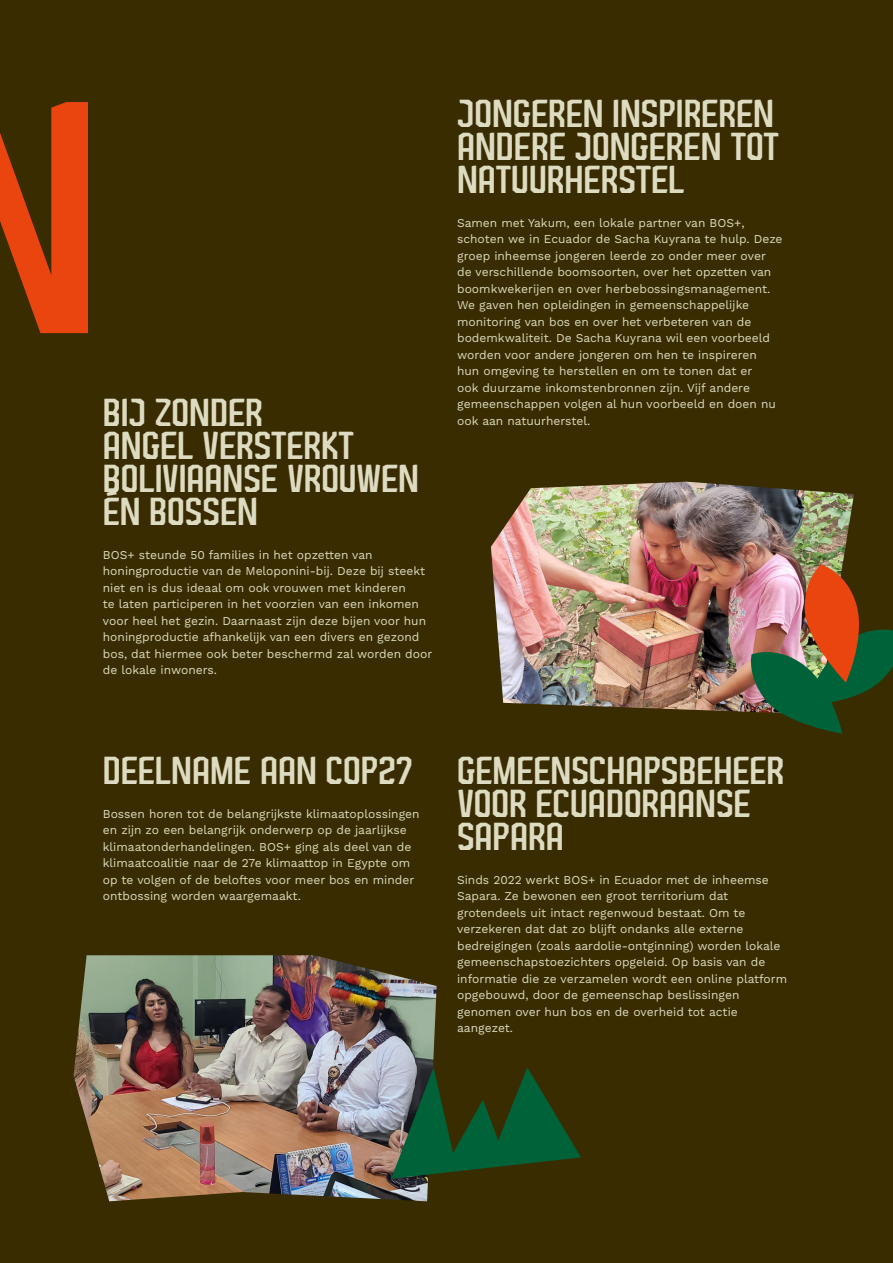
<style>
.page{position:relative;width:893px;height:1263px;background:#392c00}
.page>*{position:absolute;margin:0;border:0;box-sizing:border-box;transform-origin:0 0}
.t1{font:330px "DR Incido Bold";color:#eb450f}
.t2{font:39px/33px "DR Incido Bold";letter-spacing:-.005em;color:#dddbc2}
.t3{font:12px/16.5px "Work Sans";color:#dddbc2}
</style>
<div class="page">
<img style="left:74px;top:955px;width:363px;height:246px">
<img style="left:491px;top:482px;width:363px;height:230px">
<img style="left:746px;top:564px;width:147px;height:170px">
<svg style="left:391px;top:1067px;width:190px;height:112px"></svg>
<h1 class="t1" style="left:-73px;top:32px;width:178px">N</h1>
<h2 class="t2" style="left:103px;top:395px;width:318px">BIJ ZONDER<br>ANGEL VERSTERKT<br>BOLIVIAANSE VROUWEN<br>ÉN BOSSEN</h2>
<p class="t3" style="left:103px;top:547px;width:331px">BOS+ steunde 50 families in het opzetten van honingproductie van de Meloponini-bij. Deze bij steekt niet en is dus ideaal om ook vrouwen met kinderen<br>te laten participeren in het voorzien van een inkomen voor heel het gezin. Daarnaast zijn deze bijen voor hun honingproductie afhankelijk van een divers en gezond bos, dat hiermee ook beter beschermd zal worden door de lokale inwoners.</p>
<h2 class="t2" style="left:457px;top:96px;width:324px">JONGEREN INSPIREREN<br>ANDERE JONGEREN TOT<br>NATUURHERSTEL</h2>
<p class="t3" style="left:457px;top:215px;width:327px">Samen met Yakum, een lokale partner van BOS+, schoten we in Ecuador de Sacha Kuyrana te hulp. Deze groep inheemse jongeren leerde zo onder meer over de verschillende boomsoorten, over het opzetten van boomkwekerijen en over herbebossingsmanagement.<br>We gaven hen opleidingen in gemeenschappelijke monitoring van bos en over het verbeteren van de bodemkwaliteit. De Sacha Kuyrana wil een voorbeeld worden voor andere jongeren om hen te inspireren<br>hun omgeving te herstellen en om te tonen dat er<br>ook duurzame inkomstenbronnen zijn. Vijf andere gemeenschappen volgen al hun voorbeeld en doen nu ook aan natuurherstel.</p>
<h2 class="t2" style="left:103px;top:753px;width:311px">DEELNAME AAN COP27</h2>
<p class="t3" style="left:103px;top:806px;width:318px">Bossen horen tot de belangrijkste klimaatoplossingen en zijn zo een belangrijk onderwerp op de jaarlijkse klimaatonderhandelingen. BOS+ ging als deel van de klimaatcoalitie naar de 27e klimaattop in Egypte om op te volgen of de beloftes voor meer bos en minder ontbossing worden waargemaakt.</p>
<h2 class="t2" style="left:457px;top:753px;width:329px">GEMEENSCHAPSBEHEER<br>VOOR ECUADORAANSE<br>SAPARA</h2>
<p class="t3" style="left:457px;top:872px;width:332px">Sinds 2022 werkt BOS+ in Ecuador met de inheemse Sapara. Ze bewonen een groot territorium dat grotendeels uit intact regenwoud bestaat. Om te verzekeren dat dat zo blijft ondanks alle externe bedreigingen (zoals aardolie-ontginning) worden lokale gemeenschapstoezichters opgeleid. Op basis van de informatie die ze verzamelen wordt een online platform opgebouwd, door de gemeenschap beslissingen genomen over hun bos en de overheid tot actie aangezet.</p>
</div>
